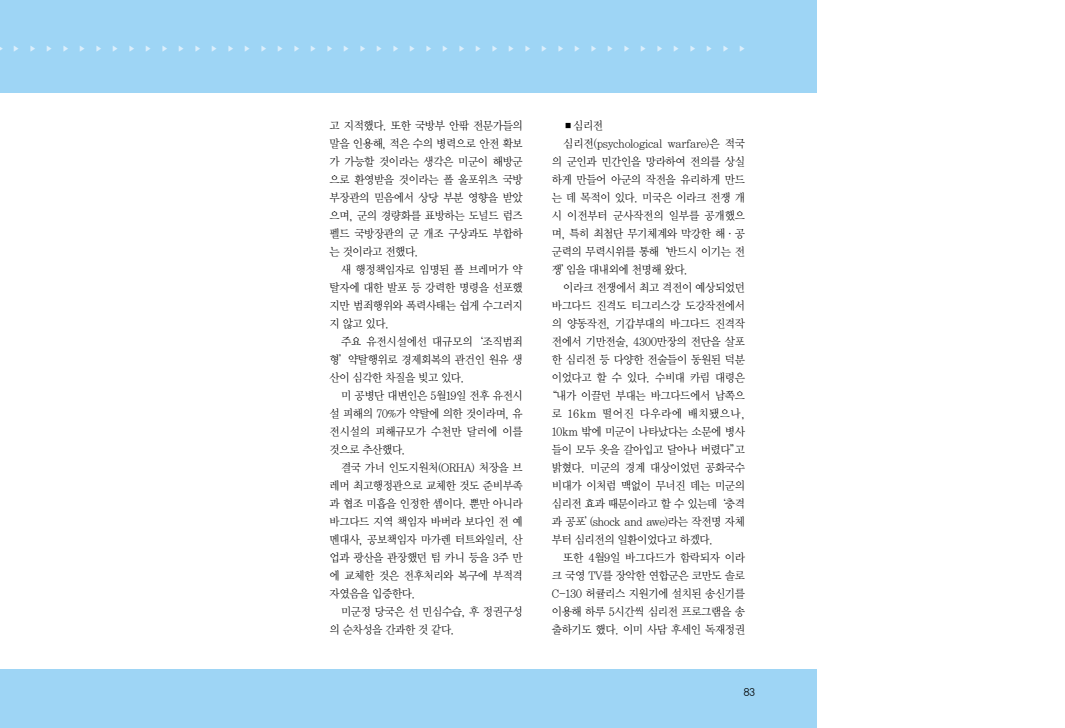
<style>
.page{position:relative;width:1065px;height:728px;background:#fff}
.page>*{position:absolute;margin:0;border:0;box-sizing:border-box;transform-origin:0 0}
.t1{font:11.5px/18px "Y Mj O12";letter-spacing:-.095em;color:#000;text-align:justify;scale:.95 1}
.t2{font:11.5px "Y Mj O12";letter-spacing:-.02em;color:#000;scale:.95 1}
.t3{font:11.5px "Y Mj O12";letter-spacing:-.075em;color:#000;scale:.95 1}
.t4{font:10px "YGO12";color:#000;scale:.95 1}
.t5{font:8px "YGO12";color:#dceffc;scale:.9 1}
</style>
<div class="page">
<div style="left:0;top:0;width:817px;height:728px;background:#9ed5f5"></div>
<div style="left:0;top:93px;width:827px;height:576px;background:#fff"></div>
<p class="t5" style="left:13px;top:45px;width:816px">▶▶▶▶▶▶▶▶▶▶▶▶▶▶▶▶▶▶▶▶▶▶▶▶▶▶▶▶▶▶▶▶▶▶▶▶▶▶▶▶▶▶▶▶▶</p>
<p class="t1" style="left:329px;top:117px;width:206px">고 지적했다. 또한 국방부 안팎 전문가들의 말을 인용해, 적은 수의 병력으로 안전 확보 가 가능할 것이라는 생각은 미군이 해방군 으로 환영받을 것이라는 폴 울포위츠 국방 부장관의 믿음에서 상당 부분 영향을 받았 으며, 군의 경량화를 표방하는 도널드 럼즈 펠드 국방장관의 군 개조 구상과도 부합하 는 것이라고 전했다.</p>
<p class="t1" style="left:329px;top:261px;width:206px;text-indent:11px">새 행정책임자로 임명된 폴 브레머가 약 탈자에 대한 발포 등 강력한 명령을 선포했 지만 범죄행위와 폭력사태는 쉽게 수그러지 지 않고 있다.</p>
<p class="t1" style="left:329px;top:333px;width:206px;text-indent:11px">주요 유전시설에선 대규모의‘조직범죄 형’약탈행위로 경제회복의 관건인 원유 생 산이 심각한 차질을 빚고 있다.</p>
<p class="t1" style="left:329px;top:387px;width:206px;text-indent:11px">미 공병단 대변인은 5월19일 전후 유전시 설 피해의 70%가 약탈에 의한 것이라며, 유 전시설의 피해규모가 수천만 달러에 이를 것으로 추산했다.</p>
<p class="t1" style="left:329px;top:459px;width:206px;text-indent:11px">결국 가너 인도지원처(ORHA) 처장을 브 레머 최고행정관으로 교체한 것도 준비부족 과 협조 미흡을 인정한 셈이다. 뿐만 아니라 바그다드 지역 책임자 바버라 보다인 전 예 멘대사, 공보책임자 마가렌 터트와일러, 산 업과 광산을 관장했던 팀 카니 등을 3주 만 에 교체한 것은 전후처리와 복구에 부적격 자였음을 입증한다.</p>
<p class="t1" style="left:329px;top:603px;width:206px;text-indent:11px">미군정 당국은 선 민심수습, 후 정권구성 의 순차성을 간과한 것 같다.</p>
<p class="t1" style="left:563px;top:117px;width:44px">■심리전</p>
<p class="t1" style="left:563px;top:135px;width:193px">심리전(psychological warfare)은 적국</p>
<p class="t1" style="left:551px;top:153px;width:206px">의 군인과 민간인을 망라하여 전의를 상실</p>
<p class="t1" style="left:551px;top:171px;width:206px">하게 만들어 아군의 작전을 유리하게 만드</p>
<p class="t1" style="left:551px;top:189px;width:206px">는 데 목적이 있다. 미국은 이라크 전쟁 개</p>
<p class="t3" style="left:551px;top:210px;width:206px">시 이전부터 군사작전의 일부를 공개했으</p>
<p class="t1" style="left:551px;top:225px;width:206px">며, 특히 최첨단 무기체계와 막강한 해·공</p>
<p class="t1" style="left:551px;top:243px;width:206px">군력의 무력시위를 통해‘반드시 이기는 전</p>
<p class="t1" style="left:551px;top:261px;width:145px">쟁’임을 대내외에 천명해 왔다.</p>
<p class="t1" style="left:563px;top:279px;width:193px">이라크 전쟁에서 최고 격전이 예상되었던</p>
<p class="t1" style="left:551px;top:297px;width:206px">바그다드 진격도 티그리스강 도강작전에서</p>
<p class="t1" style="left:551px;top:315px;width:206px">의 양동작전, 기갑부대의 바그다드 진격작</p>
<p class="t1" style="left:551px;top:333px;width:206px">전에서 기만전술, 4300만장의 전단을 살포</p>
<p class="t1" style="left:551px;top:351px;width:206px">한 심리전 등 다양한 전술들이 동원된 덕분</p>
<p class="t1" style="left:551px;top:369px;width:206px">이었다고 할 수 있다. 수비대 카림 대령은</p>
<p class="t1" style="left:546px;top:387px;width:211px">“내가 이끌던 부대는 바그다드에서 남쪽으</p>
<p class="t2" style="left:551px;top:408px;width:206px">로 16km 떨어진 다우라에 배치됐으나,</p>
<p class="t1" style="left:551px;top:423px;width:206px">10km 밖에 미군이 나타났다는 소문에 병사</p>
<p class="t1" style="left:551px;top:441px;width:206px">들이 모두 옷을 갈아입고 달아나 버렸다”고</p>
<p class="t1" style="left:551px;top:459px;width:206px">밝혔다. 미군의 경계 대상이었던 공화국수</p>
<p class="t1" style="left:551px;top:477px;width:206px">비대가 이처럼 맥없이 무너진 데는 미군의</p>
<p class="t1" style="left:551px;top:495px;width:206px">심리전 효과 때문이라고 할 수 있는데‘충격</p>
<p class="t1" style="left:551px;top:513px;width:206px">과 공포’(shock and awe)라는 작전명 자체</p>
<p class="t1" style="left:551px;top:531px;width:172px">부터 심리전의 일환이었다고 하겠다.</p>
<p class="t1" style="left:563px;top:549px;width:193px">또한 4월9일 바그다드가 함락되자 이라</p>
<p class="t1" style="left:551px;top:567px;width:206px">크 국영 TV를 장악한 연합군은 코만도 솔로</p>
<p class="t1" style="left:551px;top:585px;width:206px">C-130 허큘리스 지원기에 설치된 송신기를</p>
<p class="t1" style="left:551px;top:603px;width:206px">이용해 하루 5시간씩 심리전 프로그램을 송</p>
<p class="t1" style="left:551px;top:621px;width:206px">출하기도 했다. 이미 사담 후세인 독재정권</p>
<p class="t4" style="left:744px;top:687px;width:14px">83</p>
</div>
